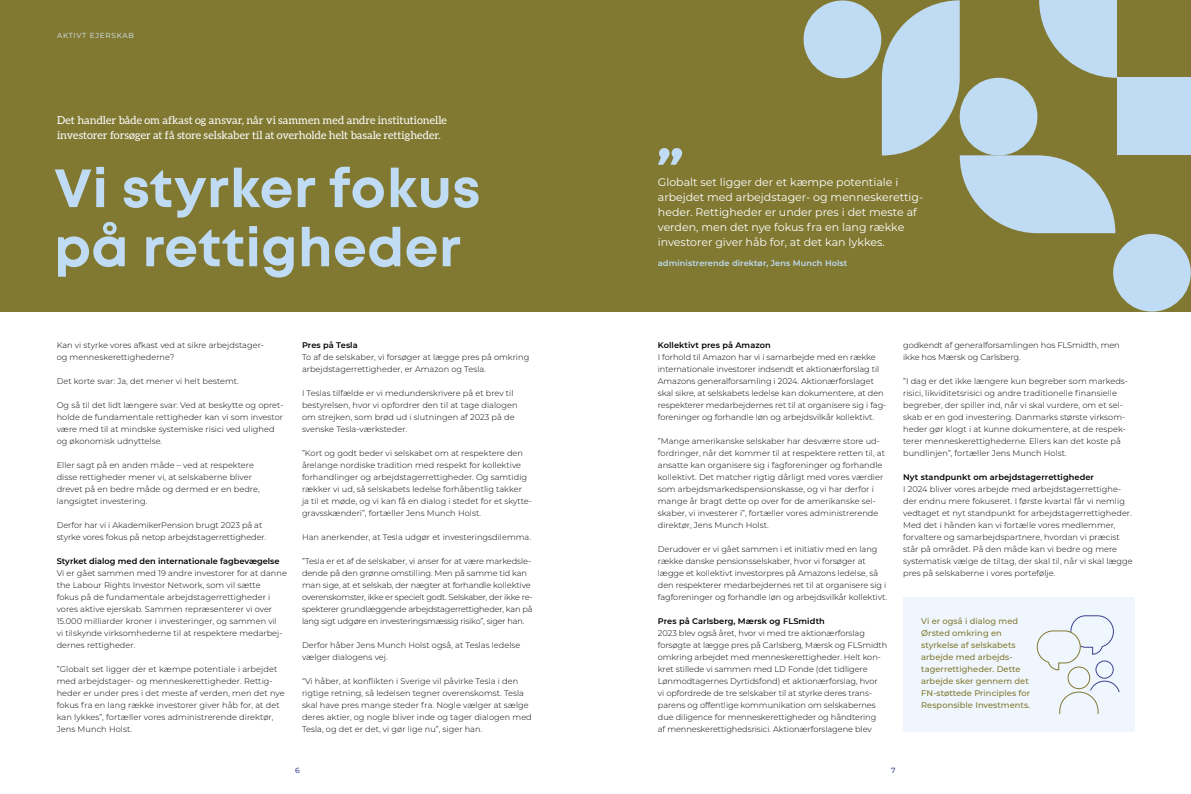
<style>
.page{position:relative;width:1191px;height:794px;background:#fff}
.page>*{position:absolute;margin:0;border:0;box-sizing:border-box;transform-origin:0 0}
.t1{font:700 53.8px/59.1px "Mont";letter-spacing:.01em;color:#c0dcf4}
.Citat{font:11px/15px "Montserrat";color:#fff}
.Manchet{font:11px/15px "Aleo";color:#fff}
.Brød{font:500 8.3px/12px "Montserrat";letter-spacing:.005em;color:#817932}
.Brød-2{font:300 8.2px/12px "Montserrat";letter-spacing:.005em;color:#000}
.Brød-3{font:300 8.2px/12px "Montserrat";letter-spacing:-.02em;color:#000}
.Mellemrubrik{font:600 8.2px "Montserrat";letter-spacing:.01em;color:#000}
.Mellemrubrik-2{font:300 8.2px/12px "Montserrat";letter-spacing:-.005em;color:#000}
.Mellemrubrik-3{font:600 8.2px "Montserrat";letter-spacing:.01em;color:#c0dcf4}
.t2{font:500 7.5px "Montserrat";color:#3c448d}
.Sidehoved{font:7.3px "Montserrat";letter-spacing:.1em;color:#d8e9f9}
.s1{font-weight:600}
</style>
<div class="page">
<div style="left:0;top:0;width:1190px;height:312px;background:#817932"></div>
<div style="left:903px;top:597px;width:231px;height:134px;background:#f0f6fd"></div>
<svg style="left:658px;top:148px;width:24px;height:17px"></svg>
<div style="left:803px;top:1px;width:78px;height:77px;background:#c0dcf4;border-radius:50%"></div>
<svg style="left:882px;top:0;width:235px;height:233px"></svg>
<div style="left:1117px;top:78px;width:74px;height:77px;background:#c0dcf4"></div>
<div style="left:1113px;top:234px;width:77px;height:77px;background:#c0dcf4;border-radius:50%"></div>
<svg style="left:1036px;top:615px;width:78px;height:55px"></svg>
<div style="left:1096px;top:661px;width:17px;height:17px;background:#f0f6fd;border-radius:50%"></div>
<div style="left:1095px;top:660px;width:18px;height:18px;border:1px solid #3c448d;border-radius:50%"></div>
<div style="left:1068px;top:667px;width:21px;height:21px;background:#f0f6fd;border-radius:50%"></div>
<div style="left:1067px;top:666px;width:23px;height:23px;border:1px solid #817932;border-radius:50%"></div>
<svg style="left:1059px;top:680px;width:61px;height:34px"></svg>
<p class="Sidehoved" style="left:57px;top:31px;width:78px">AKTIVT EJERSKAB</p>
<p class="Manchet" style="left:57px;top:112px;width:391px">Det handler både om afkast og ansvar, når vi sammen med andre institutionelle investorer forsøger at få store selskaber til at overholde helt basale rettigheder.</p>
<p class="t1" style="left:54px;top:159px;width:428px">Vi styrker fokus på rettigheder</p>
<p class="Brød-2" style="left:57px;top:339px;width:209px">Kan vi styrke vores afkast ved at sikre arbejdstager&shy;og menneskerettighederne?</p>
<p class="Brød-2" style="left:57px;top:375px;width:184px">Det korte svar: Ja, det mener vi helt bestemt.</p>
<p class="Brød-2" style="left:57px;top:399px;width:228px">Og så til det lidt længere svar: Ved at beskytte og opret&shy;holde de fundamentale rettigheder kan vi som investor være med til at mindske systemiske risici ved ulighed og økonomisk udnyttelse.</p>
<p class="Brød-2" style="left:57px;top:459px;width:204px">Eller sagt på en anden måde – ved at respektere disse rettigheder mener vi, at selskaberne bliver drevet på en bedre måde og dermed er en bedre, langsigtet investering.</p>
<p class="Mellemrubrik-2" style="left:57px;top:519px;width:211px">Derfor har vi i AkademikerPension brugt 2023 på at styrke vores fokus på netop arbejdstagerrettigheder.</p>
<p class="Brød-2" style="left:57px;top:555px;width:232px"><span class="s1">Styrket dialog med den internationale fagbevægelse </span>Vi er gået sammen med 19 andre investorer for at danne the Labour Rights Investor Network, som vil sætte<br>fokus på de fundamentale arbejdstagerrettigheder i vores aktive ejerskab. Sammen repræsenterer vi over 15.000 milliarder kroner i investeringer, og sammen vil<br>vi tilskynde virksomhederne til at respektere medarbej&shy;dernes rettigheder.</p>
<p class="Brød-2" style="left:57px;top:663px;width:229px">”Globalt set ligger der et kæmpe potentiale i arbejdet med arbejdstager- og menneskerettigheder. Rettig&shy;heder er under pres i det meste af verden, men det nye fokus fra en lang række investorer giver håb for, at det kan lykkes”, fortæller vores administrerende direktør, Jens Munch Holst.</p>
<p class="Mellemrubrik" style="left:302px;top:339px;width:57px">Pres på Tesla</p>
<p class="Brød-2" style="left:302px;top:351px;width:229px">To af de selskaber, vi forsøger at lægge pres på omkring arbejdstagerrettigheder, er Amazon og Tesla.</p>
<p class="Brød-2" style="left:302px;top:387px;width:217px">I Teslas tilfælde er vi medunderskrivere på et brev til bestyrelsen, hvor vi opfordrer den til at tage dialogen om strejken, som brød ud i slutningen af 2023 på de svenske Tesla-værksteder.</p>
<p class="Brød-2" style="left:302px;top:447px;width:231px">”Kort og godt beder vi selskabet om at respektere den årelange nordiske tradition med respekt for kollektive forhandlinger og arbejdstagerrettigheder. Og samtidig rækker vi ud, så selskabets ledelse forhåbentlig takker<br>ja til et møde, og vi kan få en dialog i stedet for et skytte&shy;gravsskænderi”, fortæller Jens Munch Holst.</p>
<p class="Brød-2" style="left:302px;top:531px;width:230px">Han anerkender, at Tesla udgør et investeringsdilemma.</p>
<p class="Brød-3" style="left:302px;top:555px;width:232px">”Tesla er et af de selskaber, vi anser for at være markedsle&shy;dende på den grønne omstilling. Men på samme tid kan man sige, at et selskab, der nægter at forhandle kollektive overenskomster, ikke er specielt godt. Selskaber, der ikke re&shy;spekterer grundlæggende arbejdstagerrettigheder, kan på lang sigt udgøre en investeringsmæssig risiko”, siger han.</p>
<p class="Brød-2" style="left:302px;top:639px;width:220px">Derfor håber Jens Munch Holst også, at Teslas ledelse vælger dialogens vej.</p>
<p class="Brød-2" style="left:302px;top:675px;width:231px">“Vi håber, at konflikten i Sverige vil påvirke Tesla i den rigtige retning, så ledelsen tegner overenskomst. Tesla skal have pres mange steder fra. Nogle vælger at sælge deres aktier, og nogle bliver inde og tager dialogen med Tesla, og det er det, vi gør lige nu”, siger han.</p>
<p class="Citat" style="left:658px;top:174px;width:266px">Globalt set ligger der et kæmpe potentiale i arbejdet med arbejdstager- og menneskerettig&shy;heder. Rettigheder er under pres i det meste af verden, men det nye fokus fra en lang række investorer giver håb for, at det kan lykkes.</p>
<p class="Mellemrubrik-3" style="left:658px;top:257px;width:191px">administrerende direktør, Jens Munch Holst</p>
<p class="Mellemrubrik" style="left:658px;top:339px;width:114px">Kollektivt pres på Amazon</p>
<p class="Brød-2" style="left:658px;top:351px;width:230px">I forhold til Amazon har vi i samarbejde med en række internationale investorer indsendt et aktionærforslag til Amazons generalforsamling i 2024. Aktionærforslaget skal sikre, at selskabets ledelse kan dokumentere, at den respekterer medarbejdernes ret til at organisere sig i fag&shy;foreninger og forhandle løn og arbejdsvilkår kollektivt.</p>
<p class="Brød-2" style="left:658px;top:435px;width:229px">”Mange amerikanske selskaber har desværre store ud&shy;fordringer, når det kommer til at respektere retten til, at ansatte kan organisere sig i fagforeninger og forhandle kollektivt. Det matcher rigtig dårligt med vores værdier som arbejdsmarkedspensionskasse, og vi har derfor i mange år bragt dette op over for de amerikanske sel&shy;skaber, vi investerer i”, fortæller vores administrerende direktør, Jens Munch Holst.</p>
<p class="Brød-2" style="left:658px;top:543px;width:231px">Derudover er vi gået sammen i et initiativ med en lang række danske pensionsselskaber, hvor vi forsøger at lægge et kollektivt investorpres på Amazons ledelse, så den respekterer medarbejdernes ret til at organisere sig i fagforeninger og forhandle løn og arbejdsvilkår kollektivt.</p>
<p class="Mellemrubrik" style="left:658px;top:615px;width:168px">Pres på Carlsberg, Mærsk og FLSmidth</p>
<p class="Brød-2" style="left:658px;top:627px;width:231px">2023 blev også året, hvor vi med tre aktionærforslag forsøgte at lægge pres på Carlsberg, Mærsk og FLSmidth omkring arbejdet med menneskerettigheder. Helt kon&shy;kret stillede vi sammen med LD Fonde (det tidligere Lønmodtagernes Dyrtidsfond) et aktionærforslag, hvor<br>vi opfordrede de tre selskaber til at styrke deres trans&shy;parens og offentlige kommunikation om selskabernes due diligence for menneskerettigheder og håndtering<br>af menneskerettighedsrisici. Aktionærforslagene blev</p>
<p class="Brød-2" style="left:903px;top:339px;width:218px">godkendt af generalforsamlingen hos FLSmidth, men ikke hos Mærsk og Carlsberg.</p>
<p class="Brød-2" style="left:903px;top:375px;width:225px">”I dag er det ikke længere kun begreber som markeds&shy;risici, likviditetsrisici og andre traditionelle finansielle begreber, der spiller ind, når vi skal vurdere, om et sel&shy;skab er en god investering. Danmarks største virksom&shy;heder gør klogt i at kunne dokumentere, at de respek&shy;terer menneskerettighederne. Ellers kan det koste på bundlinjen”, fortæller Jens Munch Holst.</p>
<p class="Mellemrubrik" style="left:903px;top:471px;width:192px">Nyt standpunkt om arbejdstagerrettigheder</p>
<p class="Brød-2" style="left:903px;top:483px;width:231px">I 2024 bliver vores arbejde med arbejdstagerrettighe&shy;der endnu mere fokuseret. I første kvartal får vi nemlig vedtaget et nyt standpunkt for arbejdstagerrettigheder.<br>Med det i hånden kan vi fortælle vores medlemmer, forvaltere og samarbejdspartnere, hvordan vi præcist står på området. På den måde kan vi bedre og mere systematisk vælge de tiltag, der skal til, når vi skal lægge pres på selskaberne i vores portefølje.</p>
<p class="Brød" style="left:921px;top:615px;width:110px">Vi er også i dialog med<br>Ørsted omkring en styrkelse af selskabets arbejde med arbejds&shy;tagerrettigheder. Dette arbejde sker gennem det<br>FN-støttede Principles for<br>Responsible Investments.</p>
<p class="t2" style="left:295px;top:765px;width:6px">6</p>
<p class="t2" style="left:891px;top:765px;width:6px">7</p>
</div>
